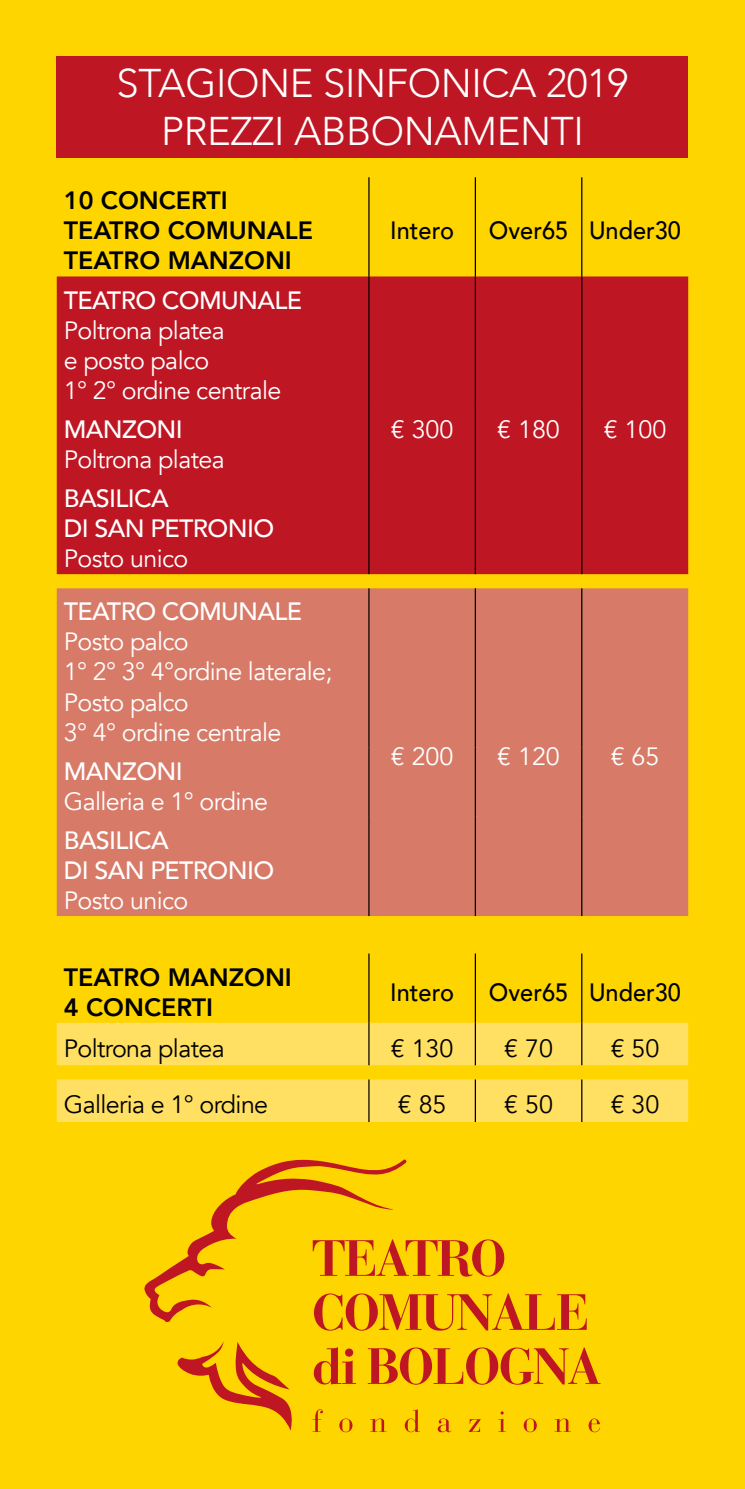
<style>
.page{position:relative;width:745px;height:1489px;background:#fff}
.page>*{position:absolute;margin:0;border:0;box-sizing:border-box;transform-origin:0 0}
.t1{font:300 40px/48px "Avenir";letter-spacing:-.01em;color:#fff;text-align:center}
.t2{font:25px/30px "Avenir";letter-spacing:-.025em;color:#fff}
.t3{font:500 25px/30px "Avenir";letter-spacing:-.025em;color:#fff}
.t4{font:800 25px/30px "Avenir";color:#000}
.t5{font:25px "Avenir";letter-spacing:-.025em;color:#000}
.t6{font:500 25px "Avenir";color:#000;scale:.94 1}
</style>
<div class="page">
<div style="left:0;top:0;width:744px;height:1488px;background:#ffd500"></div>
<div style="left:57px;top:276px;width:630px;height:298px;background:#be1622"></div>
<div style="left:57px;top:588px;width:630px;height:328px;background:#d77a68"></div>
<hr style="left:368px;top:177px;width:1px;height:99px;background:#000">
<hr style="left:474px;top:177px;width:1px;height:99px;background:#000">
<hr style="left:580px;top:177px;width:2px;height:99px;background:#000">
<hr style="left:368px;top:276px;width:1px;height:130px;background:#000">
<hr style="left:474px;top:276px;width:1px;height:130px;background:#000">
<hr style="left:580px;top:276px;width:2px;height:130px;background:#000">
<hr style="left:474px;top:406px;width:1px;height:69px;background:#000">
<hr style="left:580px;top:406px;width:2px;height:69px;background:#000">
<hr style="left:474px;top:475px;width:1px;height:99px;background:#000">
<hr style="left:580px;top:475px;width:2px;height:99px;background:#000">
<hr style="left:368px;top:406px;width:1px;height:69px;background:#000">
<hr style="left:368px;top:475px;width:1px;height:99px;background:#000">
<hr style="left:368px;top:588px;width:1px;height:159px;background:#000">
<hr style="left:474px;top:588px;width:1px;height:159px;background:#000">
<hr style="left:580px;top:588px;width:2px;height:159px;background:#000">
<hr style="left:474px;top:747px;width:1px;height:69px;background:#000">
<hr style="left:580px;top:747px;width:2px;height:69px;background:#000">
<hr style="left:474px;top:816px;width:1px;height:100px;background:#000">
<hr style="left:580px;top:816px;width:2px;height:100px;background:#000">
<hr style="left:368px;top:747px;width:1px;height:69px;background:#000">
<hr style="left:368px;top:816px;width:1px;height:100px;background:#000">
<svg style="left:57px;top:1022px;width:630px;height:99px;background:#fedd53"></svg>
<hr style="left:368px;top:953px;width:1px;height:69px;background:#000">
<hr style="left:474px;top:953px;width:1px;height:69px;background:#000">
<hr style="left:580px;top:953px;width:2px;height:69px;background:#000">
<hr style="left:368px;top:1022px;width:1px;height:43px;background:#000">
<hr style="left:474px;top:1022px;width:1px;height:43px;background:#000">
<hr style="left:580px;top:1022px;width:2px;height:43px;background:#000">
<hr style="left:368px;top:1079px;width:1px;height:42px;background:#000">
<hr style="left:474px;top:1079px;width:1px;height:42px;background:#000">
<hr style="left:580px;top:1079px;width:2px;height:42px;background:#000">
<div style="left:57px;top:57px;width:630px;height:101px;background:#be1622"></div>
<svg style="left:406px;top:1239px;width:194px;height:145px"></svg>
<svg style="left:315px;top:1409px;width:284px;height:22px"></svg>
<svg style="left:144px;top:1159px;width:262px;height:271px"></svg>
<h1 class="t1" style="left:116px;top:59px;width:513px">STAGIONE SINFONICA 2019<br>PREZZI ABBONAMENTI</h1>
<p class="t4" style="left:64px;top:186px;width:251px">10 CONCERTI<br>TEATRO COMUNALE<br>TEATRO MANZONI</p>
<p class="t6" style="left:390px;top:209px;width:69px">Intero</p>
<p class="t6" style="left:488px;top:209px;width:206px">Over65 Under30</p>
<p class="t3" style="left:64px;top:283px;width:239px">TEATRO COMUNALE</p>
<p class="t2" style="left:64px;top:315px;width:219px">Poltrona platea<br>e posto palco<br>1° 2° ordine centrale</p>
<p class="t3" style="left:64px;top:413px;width:120px">MANZONI</p>
<p class="t2" style="left:390px;top:414px;width:64px">€ 300</p>
<p class="t2" style="left:497px;top:414px;width:64px">€ 180</p>
<p class="t2" style="left:603px;top:414px;width:64px">€ 100</p>
<p class="t2" style="left:64px;top:444px;width:162px">Poltrona platea</p>
<p class="t3" style="left:64px;top:482px;width:212px">BASILICA<br>DI SAN PETRONIO</p>
<p class="t2" style="left:64px;top:544px;width:126px">Posto unico</p>
<p class="t3" style="left:64px;top:595px;width:239px">TEATRO COMUNALE</p>
<p class="t2" style="left:64px;top:627px;width:270px">Posto palco<br>1° 2° 3° 4°ordine laterale;<br>Posto palco<br>3° 4° ordine centrale</p>
<p class="t2" style="left:390px;top:741px;width:64px">€ 200</p>
<p class="t2" style="left:497px;top:741px;width:64px">€ 120</p>
<p class="t2" style="left:610px;top:741px;width:50px">€ 65</p>
<p class="t3" style="left:64px;top:754px;width:120px">MANZONI</p>
<p class="t2" style="left:64px;top:786px;width:206px">Galleria e 1° ordine</p>
<p class="t3" style="left:64px;top:823px;width:212px">BASILICA<br>DI SAN PETRONIO</p>
<p class="t2" style="left:64px;top:885px;width:126px">Posto unico</p>
<p class="t4" style="left:64px;top:961px;width:229px">TEATRO MANZONI<br>4 CONCERTI</p>
<p class="t6" style="left:390px;top:970px;width:69px">Intero</p>
<p class="t6" style="left:488px;top:970px;width:206px">Over65 Under30</p>
<p class="t5" style="left:64px;top:1032px;width:162px">Poltrona platea</p>
<p class="t5" style="left:390px;top:1032px;width:64px">€ 130</p>
<p class="t5" style="left:504px;top:1032px;width:50px">€ 70</p>
<p class="t5" style="left:610px;top:1032px;width:50px">€ 50</p>
<p class="t5" style="left:64px;top:1089px;width:206px">Galleria e 1° ordine</p>
<p class="t5" style="left:397px;top:1089px;width:50px">€ 85</p>
<p class="t5" style="left:504px;top:1089px;width:50px">€ 50</p>
<p class="t5" style="left:610px;top:1089px;width:50px">€ 30</p>
</div>
